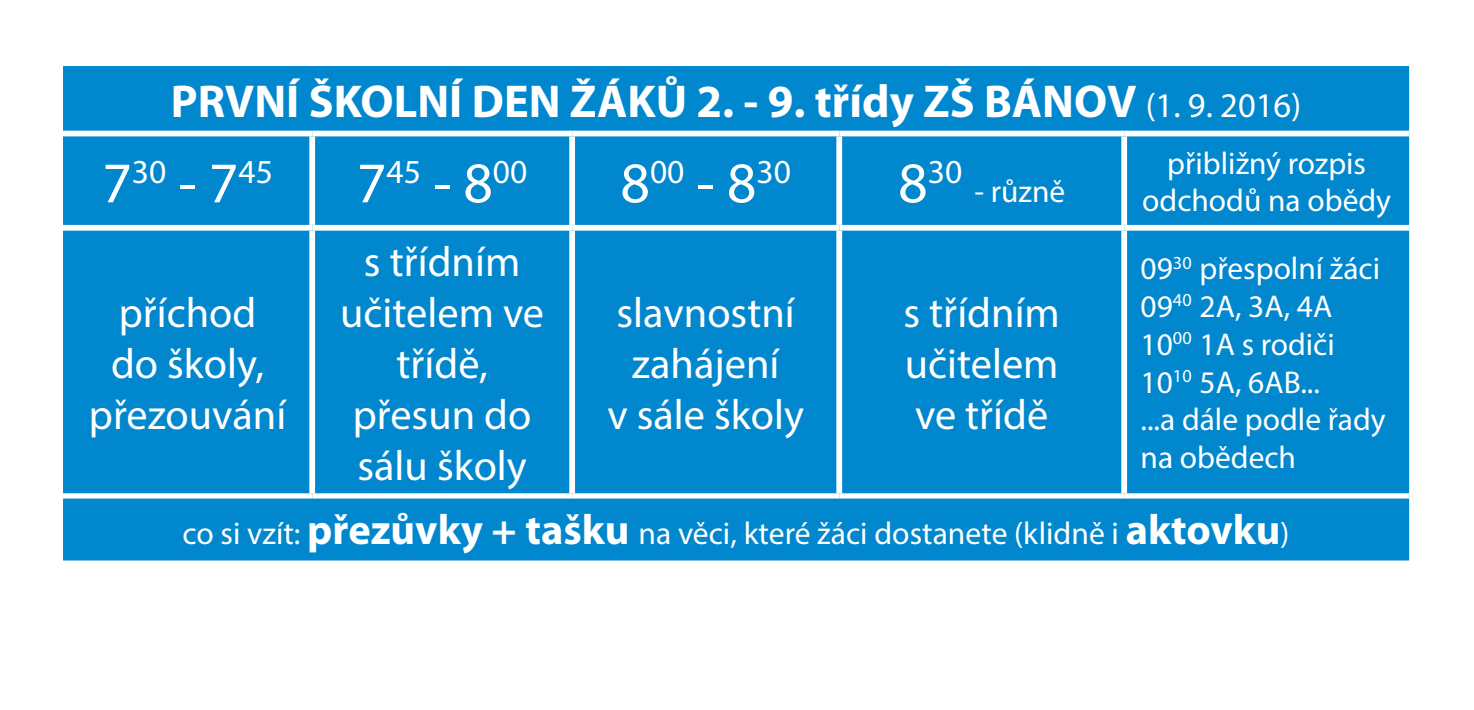
<style>
.page{position:relative;width:1474px;height:710px;background:#fff}
.page>*{position:absolute;margin:0;border:0;box-sizing:border-box;transform-origin:0 0}
.t1{font:700 46.2px "Myriad Pro";color:#fff}
.t2{font:42.35px/50.9px "Myriad Pro";color:#fff;text-align:center}
.t3{font:33.6px "Myriad Pro";color:#fff}
.t4{font:31.68px "Myriad Pro";color:#fff}
.t5{font:31.5px/37.8px "Myriad Pro";color:#fff}
.s1{font-weight:400;font-size:34.65px}
.s2{font-size:57.75px}
.s3{font-weight:700;font-size:42.35px}
</style>
<div class="page">
<div style="left:63px;top:66px;width:1345px;height:494px;background:#0087cd"></div>
<div style="left:309px;top:136px;width:6px;height:89px;background:#fff"></div>
<div style="left:569px;top:136px;width:6px;height:89px;background:#fff"></div>
<div style="left:836px;top:136px;width:6px;height:89px;background:#fff"></div>
<div style="left:63px;top:225px;width:249px;height:5px;background:#fff"></div>
<div style="left:312px;top:225px;width:260px;height:5px;background:#fff"></div>
<div style="left:309px;top:230px;width:6px;height:263px;background:#fff"></div>
<div style="left:572px;top:225px;width:267px;height:5px;background:#fff"></div>
<div style="left:569px;top:230px;width:6px;height:263px;background:#fff"></div>
<div style="left:839px;top:225px;width:285px;height:5px;background:#fff"></div>
<div style="left:836px;top:230px;width:6px;height:263px;background:#fff"></div>
<div style="left:1124px;top:225px;width:284px;height:5px;background:#fff"></div>
<div style="left:63px;top:131px;width:249px;height:5px;background:#fff"></div>
<div style="left:312px;top:131px;width:260px;height:5px;background:#fff"></div>
<div style="left:572px;top:131px;width:267px;height:5px;background:#fff"></div>
<div style="left:839px;top:131px;width:285px;height:5px;background:#fff"></div>
<div style="left:1124px;top:131px;width:284px;height:5px;background:#fff"></div>
<div style="left:1121px;top:136px;width:6px;height:89px;background:#fff"></div>
<div style="left:1121px;top:230px;width:6px;height:263px;background:#fff"></div>
<div style="left:63px;top:493px;width:249px;height:5px;background:#fff"></div>
<div style="left:312px;top:493px;width:260px;height:5px;background:#fff"></div>
<div style="left:572px;top:493px;width:267px;height:5px;background:#fff"></div>
<div style="left:839px;top:493px;width:285px;height:5px;background:#fff"></div>
<div style="left:1124px;top:493px;width:284px;height:5px;background:#fff"></div>
<p class="t1" style="left:171px;top:71px;width:1131px">PRVNÍ ŠKOLNÍ DEN ŽÁKŮ 2. - 9. třídy ZŠ BÁNOV <span class="s1">(1. 9. 2016)</span></p>
<p class="t3" style="left:102px;top:151px;width:172px"><span class="s2">7</span>30 <span class="s2">- 7</span>45</p>
<p class="t3" style="left:357px;top:151px;width:172px"><span class="s2">7</span>45 <span class="s2">- 8</span>00</p>
<p class="t3" style="left:620px;top:151px;width:172px"><span class="s2">8</span>00 <span class="s2">- 8</span>30</p>
<p class="t3" style="left:898px;top:151px;width:66px"><span class="s2">8</span>30</p>
<p class="t5" style="left:1167px;top:143px;width:200px">přibližný rozpis</p>
<p class="t5" style="left:1142px;top:181px;width:250px">odchodů na obědy</p>
<p class="t5" style="left:974px;top:172px;width:92px">- různě</p>
<p class="t2" style="left:119px;top:286px;width:139px">příchod</p>
<p class="t2" style="left:111px;top:337px;width:155px">do školy,</p>
<p class="t2" style="left:89px;top:388px;width:199px">přezouvání</p>
<p class="t2" style="left:340px;top:235px;width:205px">s třídním učitelem ve třídě,</p>
<p class="t2" style="left:353px;top:388px;width:180px;text-align:left">přesun do sálu školy</p>
<p class="t2" style="left:607px;top:286px;width:198px">slavnostní zahájení<br>v sále školy</p>
<p class="t2" style="left:903px;top:286px;width:158px;text-align:left">s třídním učitelem</p>
<p class="t2" style="left:915px;top:388px;width:135px">ve třídě</p>
<p class="t5" style="left:1140px;top:249px;width:241px">09<sup>30</sup> přespolní žáci</p>
<p class="t5" style="left:1140px;top:287px;width:193px">09<sup>40</sup> 2A, 3A, 4A</p>
<p class="t5" style="left:1140px;top:324px;width:196px">10<sup>00</sup> 1A s rodiči</p>
<p class="t5" style="left:1140px;top:362px;width:181px">10<sup>10</sup> 5A, 6AB...</p>
<p class="t5" style="left:1140px;top:400px;width:247px">...a dále podle řady na obědech</p>
<p class="t4" style="left:182px;top:513px;width:1108px">co si vzít: <span class="s3">přezůvky + tašku</span> na věci, které žáci dostanete (klidně i <span class="s3">aktovku</span>)</p>
</div>
